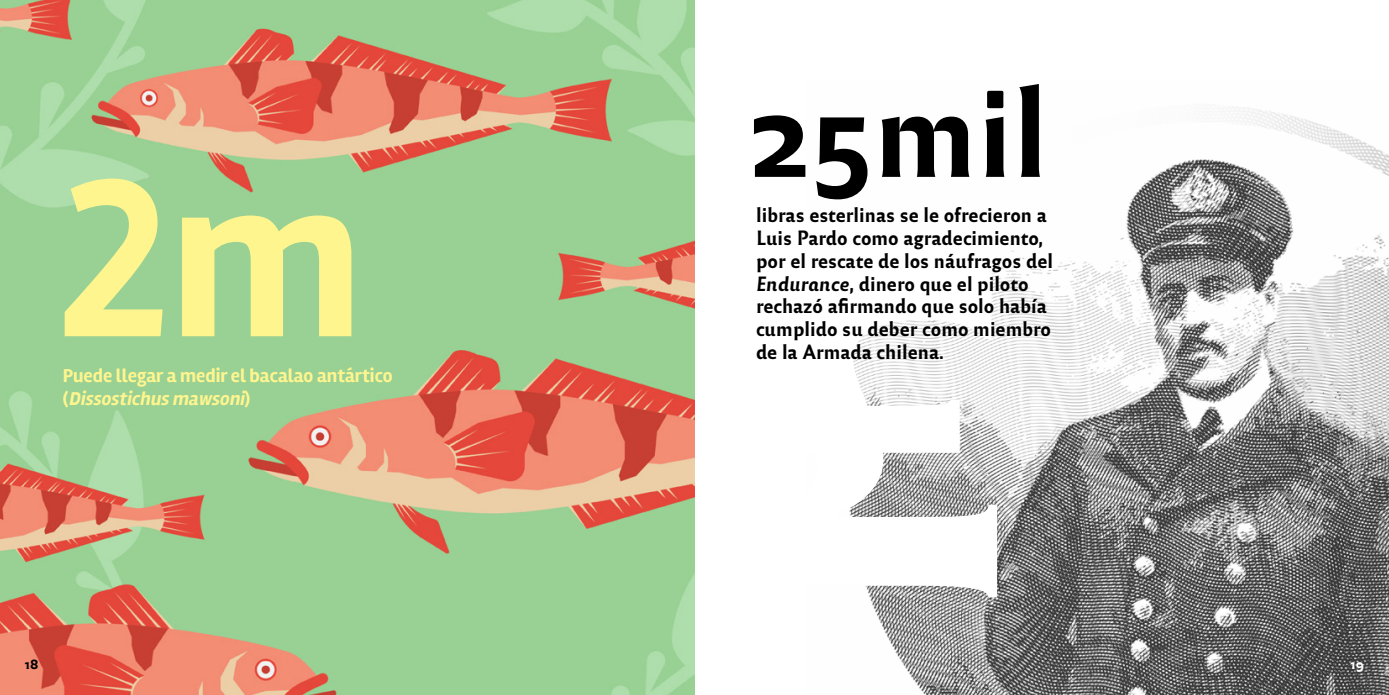
<style>
.page{position:relative;width:1389px;height:695px;background:#fff}
.page>*{position:absolute;margin:0;border:0;box-sizing:border-box;transform-origin:0 0}
.t1{font:700 231px "Rambla";color:#fff58f}
.t2{font:119px "Reforma 2018 Negra";letter-spacing:.005em;color:#000}
.t3{font:19.25px/22.8px "Reforma 2018 Negra";color:#000}
.t4{font:700 19.25px/22.8px "Rambla";color:#fff58f}
.t5{font:13.65px "Chercan Std Negra";color:#000}
.t6{font:13.65px "Chercan Std Negra";color:#fff}
.s1{font-style:italic}
.s2{font-family:"Reforma 2018 Negra Italica"}
</style>
<div class="page">
<img style="left:870px;top:107px;width:519px;height:587px">
<svg style="left:849px;top:239px;width:148px;height:358px"></svg>
<img style="left:0;top:0;width:694px;height:694px">
<h1 class="t1" style="left:58px;top:123px;width:306px">2m</h1>
<p class="t4" style="left:63px;top:364px;width:331px">Puede llegar a medir el bacalao antártico ( <span class="s1">Dissostichus mawsoni</span>)</p>
<h2 class="t2" style="left:750px;top:62px;width:299px">25mil</h2>
<p class="t3" style="left:756px;top:204px;width:299px">libras esterlinas se le ofrecieron a<br>Luis Pardo como agradecimiento, por el rescate de los náufragos del<br><span class="s2">Endurance</span>, dinero que el piloto rechazó afirmando que solo había cumplido su deber como miembro de la Armada chilena.</p>
<p class="t5" style="left:25px;top:653px;width:15px">18</p>
<p class="t6" style="left:1350px;top:653px;width:15px">19</p>
</div>
